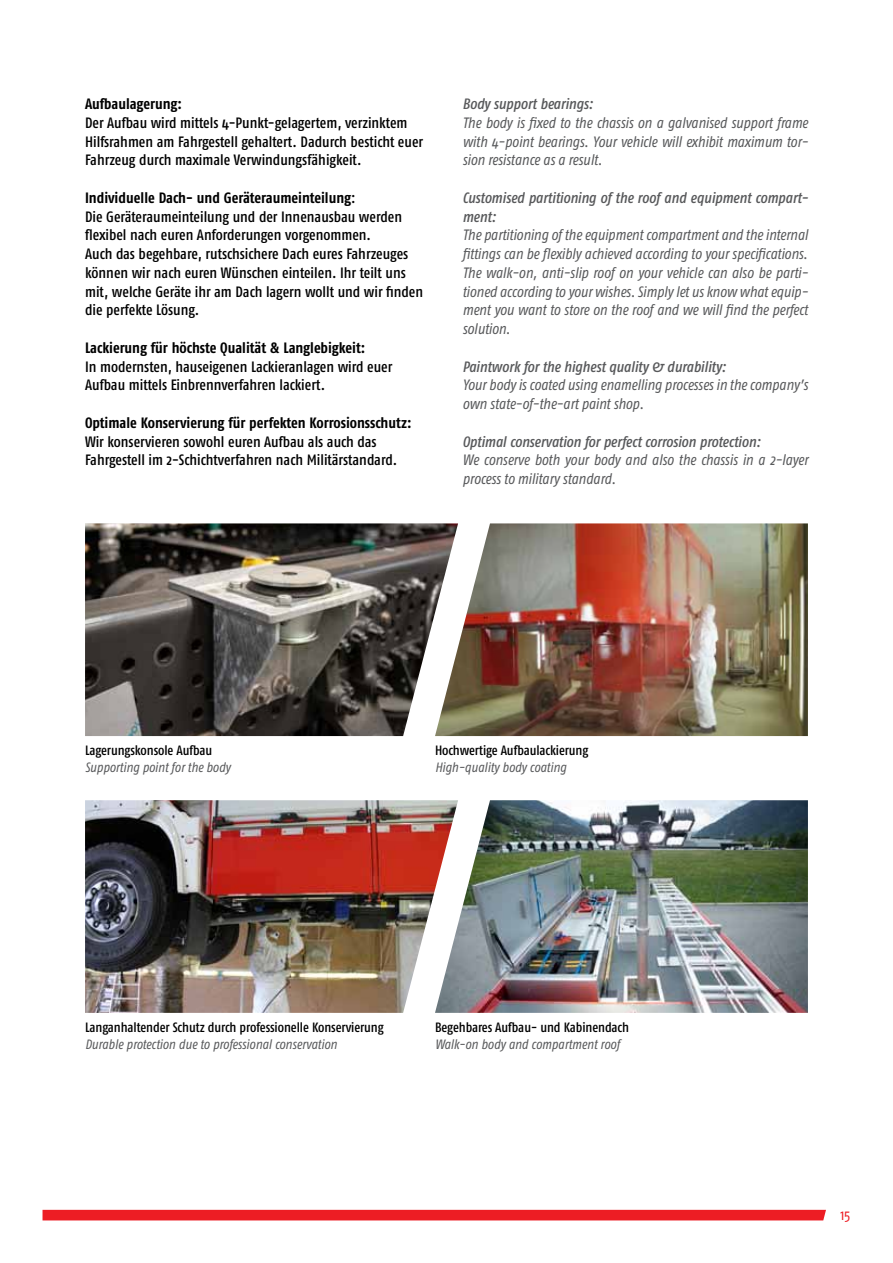
<style>
.page{position:relative;width:893px;height:1263px;background:#fff}
.page>*{position:absolute;margin:0;border:0;box-sizing:border-box;transform-origin:0 0}
.t1{font:500 condensed 15px/18.8px "Fago Pro";color:#000}
.t2{font:italic condensed 15px/18.8px "Fago Pro";letter-spacing:-.005em;color:#58595b;text-align:justify}
.t3{font:italic 500 condensed 15px/18.8px "Fago Pro";letter-spacing:-.005em;color:#58595b}
.t4{font:700 condensed 15px "Fago Pro";color:#000}
.t5{font:condensed 15px "Fago Pro";color:#ed1d24}
.t6{font:500 condensed 13.5px "Fago Pro";letter-spacing:-.005em;color:#000}
.t7{font:italic condensed 13.5px "Fago Pro";color:#58595b}
.s1{font-weight:700}
</style>
<div class="page">
<div style="left:43px;top:1210px;width:783px;height:10px;background:#ed1d24"></div>
<img style="left:85px;top:523px;width:350px;height:213px">
<img style="left:435px;top:523px;width:373px;height:213px">
<img style="left:85px;top:800px;width:350px;height:213px">
<img style="left:435px;top:800px;width:373px;height:213px">
<p class="t4" style="left:85px;top:95px;width:99px">Aufbaulagerung:</p>
<p class="t1" style="left:85px;top:113px;width:340px">Der Aufbau wird mittels 4-Punkt-gelagertem, verzinktem<br>Hilfsrahmen am Fahrgestell gehaltert. Dadurch besticht euer<br>Fahrzeug durch maximale Verwindungsfähigkeit.</p>
<p class="t1" style="left:85px;top:188px;width:340px"><span class="s1">Individuelle Dach- und Geräteraumeinteilung</span>:<br>Die Geräteraumeinteilung und der Innenausbau werden flexibel nach euren Anforderungen vorgenommen.<br>Auch das begehbare, rutschsichere Dach eures Fahrzeuges können wir nach euren Wünschen einteilen. Ihr teilt uns mit, welche Geräte ihr am Dach lagern wollt und wir finden die perfekte Lösung.</p>
<p class="t4" style="left:85px;top:339px;width:282px">Lackierung für höchste Qualität &amp; Langlebigkeit:</p>
<p class="t1" style="left:85px;top:357px;width:309px">In modernsten, hauseigenen Lackieranlagen wird euer<br>Aufbau mittels Einbrennverfahren lackiert.</p>
<p class="t4" style="left:85px;top:414px;width:328px">Optimale Konservierung für perfekten Korrosionsschutz:</p>
<p class="t1" style="left:85px;top:432px;width:314px">Wir konservieren sowohl euren Aufbau als auch das<br>Fahrgestell im 2-Schichtverfahren nach Militärstandard.</p>
<p class="t3" style="left:462px;top:94px;width:132px">Body support bearings:</p>
<p class="t2" style="left:462px;top:113px;width:347px">The body is fixed to the chassis on a galvanised support frame with 4-point bearings. Your vehicle will exhibit maximum tor&shy;sion resistance as a result.</p>
<p class="t3" style="left:462px;top:188px;width:347px">Customised partitioning of the roof and equipment compart&shy;ment:</p>
<p class="t2" style="left:462px;top:226px;width:347px">The partitioning of the equipment compartment and the internal fittings can be flexibly achieved according to your specifications.<br>The walk-on, anti-slip roof on your vehicle can also be parti&shy;tioned according to your wishes. Simply let us know what equip&shy;ment you want to store on the roof and we will find the perfect solution.</p>
<p class="t3" style="left:462px;top:357px;width:265px">Paintwork for the highest quality &amp; durability:</p>
<p class="t2" style="left:462px;top:376px;width:347px">Your body is coated using enamelling processes in the company’s own state-of-the-art paint shop.</p>
<p class="t3" style="left:462px;top:432px;width:300px">Optimal conservation for perfect corrosion protection:</p>
<p class="t2" style="left:462px;top:451px;width:347px">We conserve both your body and also the chassis in a 2-layer process to military standard.</p>
<p class="t6" style="left:85px;top:742px;width:129px">Lagerungskonsole Aufbau</p>
<p class="t7" style="left:85px;top:759px;width:147px">Supporting point for the body</p>
<p class="t6" style="left:435px;top:742px;width:155px">Hochwertige Aufbaulackierung</p>
<p class="t7" style="left:435px;top:759px;width:133px">High-quality body coating</p>
<p class="t6" style="left:85px;top:1019px;width:300px">Langanhaltender Schutz durch professionelle Konservierung</p>
<p class="t7" style="left:85px;top:1036px;width:254px">Durable protection due to professional conservation</p>
<p class="t6" style="left:435px;top:1019px;width:196px">Begehbares Aufbau- und Kabinendach</p>
<p class="t7" style="left:435px;top:1036px;width:186px">Walk-on body and compartment roof</p>
<p class="t5" style="left:840px;top:1206px;width:11px">15</p>
</div>
